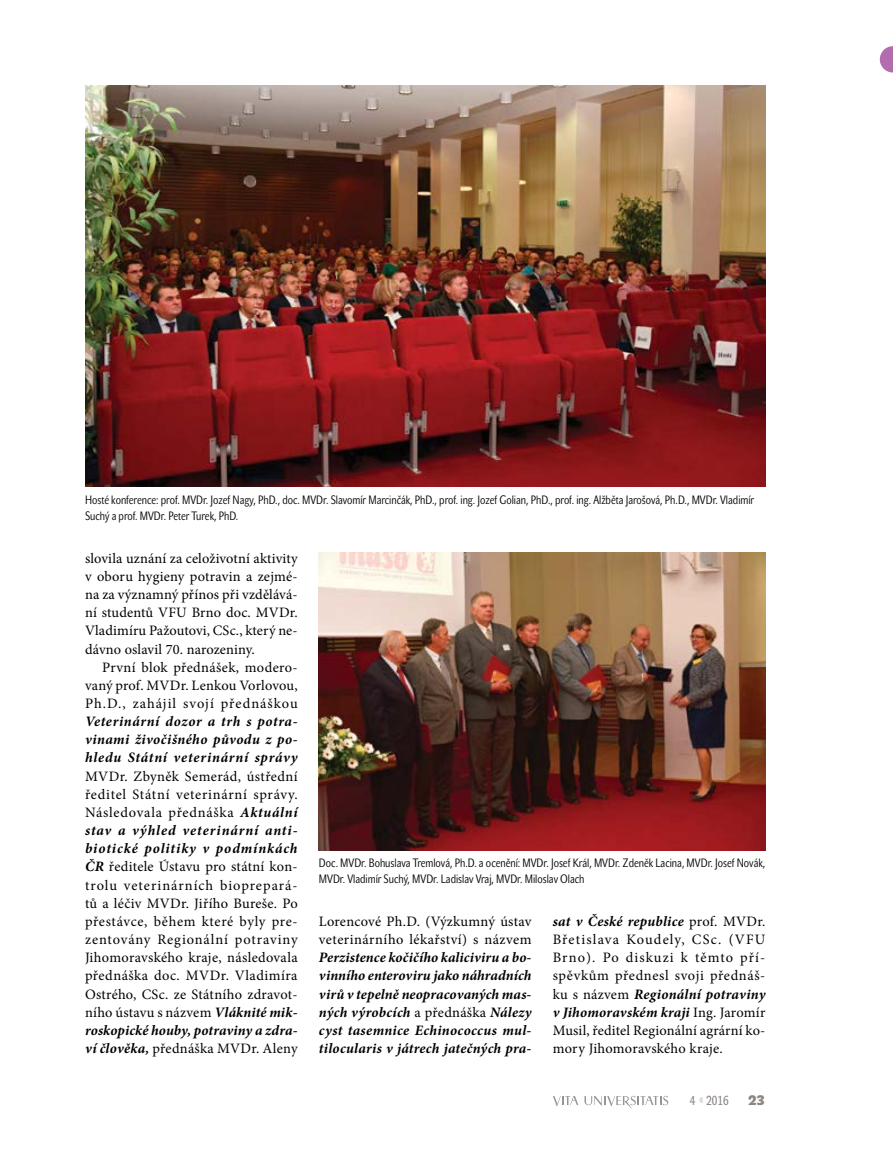
<style>
.page{position:relative;width:893px;height:1149px;background:#fff}
.page>*{position:absolute;margin:0;border:0;box-sizing:border-box;transform-origin:0 0}
.Normální{font:14.4px/18.1px "Minion Pro";letter-spacing:.01em;color:#000;text-align:justify}
.Normální-2{font:italic 700 14.4px/18.1px "Minion Pro";letter-spacing:.02em;color:#000;text-align:justify}
.t1{font:700 13.5px "John Sans Heavy Pro";color:#8d8581}
.t2{font:12.9px "John Sans Cond Text Pro";color:#8d8581}
.popisek{font:12px/15.8px "John Sans Cond Lite Pro";color:#000}
.s1{font-weight:700;font-style:italic}
.s2{font-weight:400;font-style:normal}
</style>
<div class="page">
<svg style="left:553px;top:1096px;width:25px;height:10px"></svg>
<svg style="left:584px;top:1095px;width:84px;height:13px"></svg>
<img style="left:85px;top:85px;width:680px;height:401px">
<img style="left:319px;top:552px;width:446px;height:298px">
<svg style="left:880px;top:46px;width:13px;height:26px"></svg>
<p class="popisek" style="left:85px;top:492px;width:671px">Hosté konference: prof. MVDr. Jozef Nagy, PhD., doc. MVDr. Slavomír Marcinčák, PhD., prof. ing. Jozef Golian, PhD., prof. ing. Alžběta Jarošová, Ph.D., MVDr. Vladimír<br>Suchý a prof. MVDr. Peter Turek, PhD.</p>
<p class="Normální" style="left:85px;top:549px;width:214px">slovila uznání za celoživotní aktivity v oboru hygieny potravin a zejmé&shy;na za významný přínos při vzdělává&shy;ní studentů VFU Brno doc. MVDr.<br>Vladimíru Pažoutovi, CSc., který ne&shy;dávno oslavil 70. narozeniny.</p>
<p class="Normální" style="left:85px;top:657px;width:214px;text-indent:17px">První blok přednášek, modero&shy;vaný prof. MVDr. Lenkou Vorlovou, Ph.D., zahájil svojí přednáškou <span class="s1">Veterinární dozor a trh s potra&shy;vinami živočišného původu z po&shy;hledu Státní veterinární správy </span>MVDr. Zbyněk Semerád, ústřední ředitel Státní veterinární správy.<br>Následovala přednáška <span class="s1">Aktuální stav a výhled veterinární anti&shy;biotické politiky v podmínkách ČR</span> ředitele Ústavu pro státní kon&shy;trolu veterinárních bioprepará&shy;tů a léčiv MVDr. Jiřího Bureše. Po přestávce, během které byly pre&shy;zentovány Regionální potraviny Jihomoravského kraje, následovala přednáška doc. MVDr. Vladimíra Ostrého, CSc. ze Státního zdravot&shy;ního ústavu s názvem <span class="s1">Vláknité mik&shy;roskopické houby, potraviny a zdra&shy;ví člověka,</span> přednáška MVDr. Aleny</p>
<p class="popisek" style="left:319px;top:855px;width:448px">Doc. MVDr. Bohuslava Tremlová, Ph.D. a ocenění: MVDr. Josef Král, MVDr. Zdeněk Lacina, MVDr. Josef Novák,<br>MVDr. Vladimír Suchý, MVDr. Ladislav Vraj, MVDr. Miloslav Olach</p>
<p class="Normální-2" style="left:319px;top:911px;width:214px"><span class="s2">Lorencové Ph.D. (Výzkumný ústav veterinárního lékařství) s názvem </span>Perzistence kočičího kaliciviru a bo&shy;vinního enteroviru jako náhradních virů v tepelně neopracovaných mas&shy;ných výrobcích <span class="s2">a přednáška</span> Nálezy cyst tasemnice Echinococcus mul&shy;tilocularis v játrech jatečných pra-</p>
<p class="Normální" style="left:553px;top:912px;width:214px"><span class="s1">sat v České republice</span> prof. MVDr.<br>Břetislava Koudely, CSc. (VFU Brno). Po diskuzi k těmto pří&shy;spěvkům přednesl svoji přednáš&shy;ku s názvem <span class="s1">Regionální potraviny v Jihomoravském kraji</span> Ing. Jaromír Musil, ředitel Regionální agrární ko&shy;mory Jihomoravského kraje.</p>
<p class="t2" style="left:690px;top:1092px;width:7px">4</p>
<p class="t1" style="left:748px;top:1092px;width:18px">23</p>
<p class="t2" style="left:706px;top:1092px;width:24px">2016</p>
</div>
